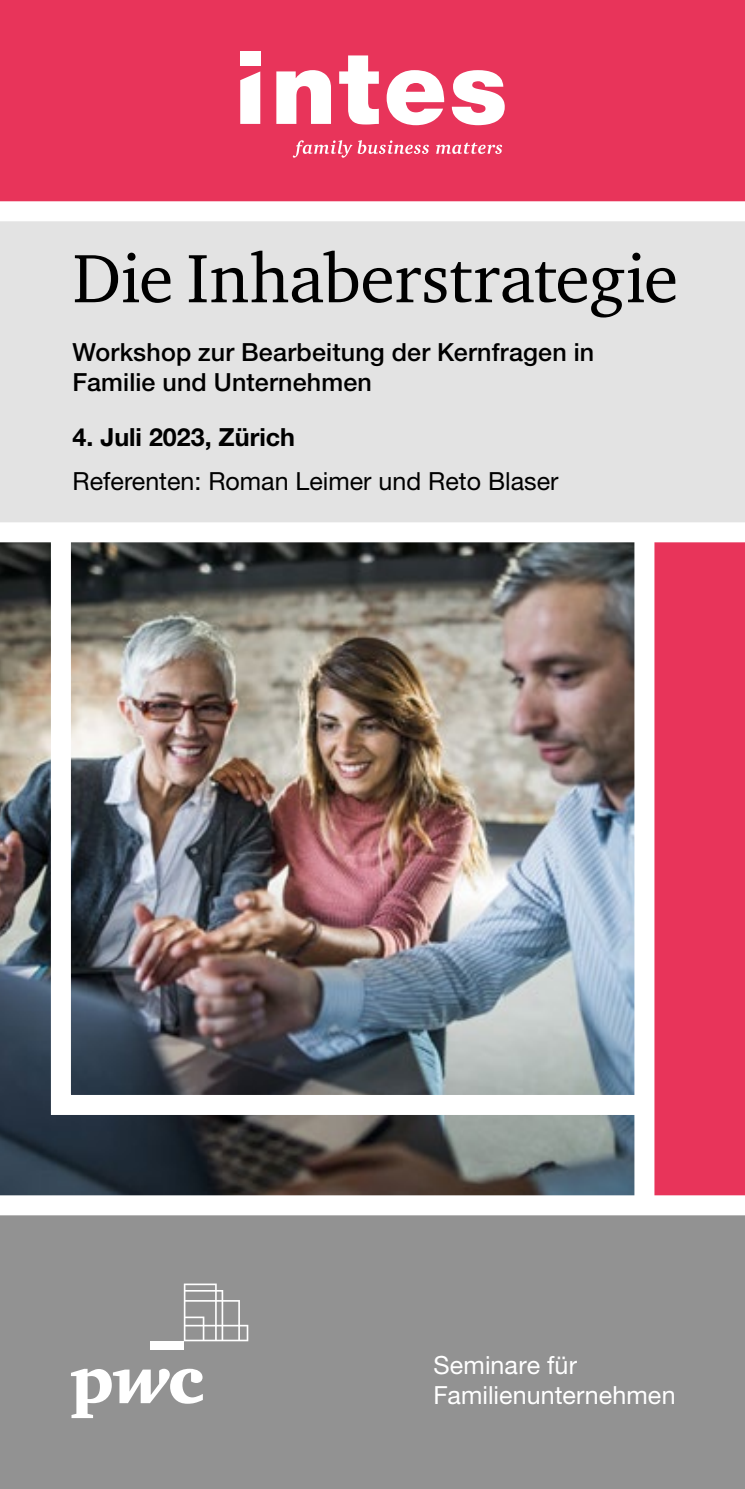
<style>
.page{position:relative;width:745px;height:1489px;background:#fff}
.page>*{position:absolute;margin:0;border:0;box-sizing:border-box;transform-origin:0 0}
.t1{font:70px "ITC Charter Com";letter-spacing:-.005em;color:#000}
.t2{font:500 25px/30px "Helvetica Neue LT Std";letter-spacing:.005em;color:#000}
.t3{font:25px "Helvetica Neue LT Std";color:#000}
.t4{font:25px/30px "Helvetica Neue LT Std";letter-spacing:.005em;color:#fff}
.t5{font:700 25px "Helvetica Neue LT Std";color:#000}
</style>
<div class="page">
<div style="left:0;top:211px;width:744px;height:320px;background:#e3e3e3"></div>
<div style="left:0;top:1205px;width:744px;height:283px;background:#929292"></div>
<div style="left:0;top:0;width:744px;height:211px;background:#e8345a"></div>
<img style="left:0;top:542px;width:634px;height:653px">
<div style="left:643px;top:531px;width:101px;height:671px;background:#e8345a"></div>
<div style="left:0;top:522px;width:744px;height:20px;background:#fff"></div>
<div style="left:634px;top:531px;width:20px;height:675px;background:#fff"></div>
<img style="left:41px;top:542px;width:624px;height:582px">
<div style="left:0;top:1195px;width:744px;height:20px;background:#fff"></div>
<svg style="left:71px;top:1368px;width:132px;height:49px"></svg>
<div style="left:151px;top:1341px;width:33px;height:8px;background:#fff"></div>
<svg style="left:184px;top:1283px;width:64px;height:58px"></svg>
<svg style="left:240px;top:71px;width:20px;height:53px"></svg>
<div style="left:240px;top:52px;width:20px;height:14px;background:#fff"></div>
<svg style="left:276px;top:70px;width:55px;height:54px"></svg>
<svg style="left:339px;top:55px;width:39px;height:69px"></svg>
<svg style="left:386px;top:70px;width:58px;height:55px"></svg>
<svg style="left:451px;top:70px;width:53px;height:55px"></svg>
<svg style="left:292px;top:140px;width:136px;height:18px"></svg>
<svg style="left:436px;top:143px;width:66px;height:11px"></svg>
<div style="left:0;top:201px;width:744px;height:20px;background:#fff"></div>
<h1 class="t1" style="left:72px;top:235px;width:607px">Die Inhaberstrategie</h1>
<p class="t2" style="left:72px;top:336px;width:523px">Workshop zur Bearbeitung der Kernfragen in<br>Familie und Unternehmen</p>
<p class="t5" style="left:72px;top:422px;width:224px">4. Juli 2023, Zürich</p>
<p class="t3" style="left:72px;top:466px;width:487px">Referenten: Roman Leimer und Reto Blaser</p>
<p class="t4" style="left:433px;top:1349px;width:243px">Seminare für<br>Familienunternehmen</p>
</div>
